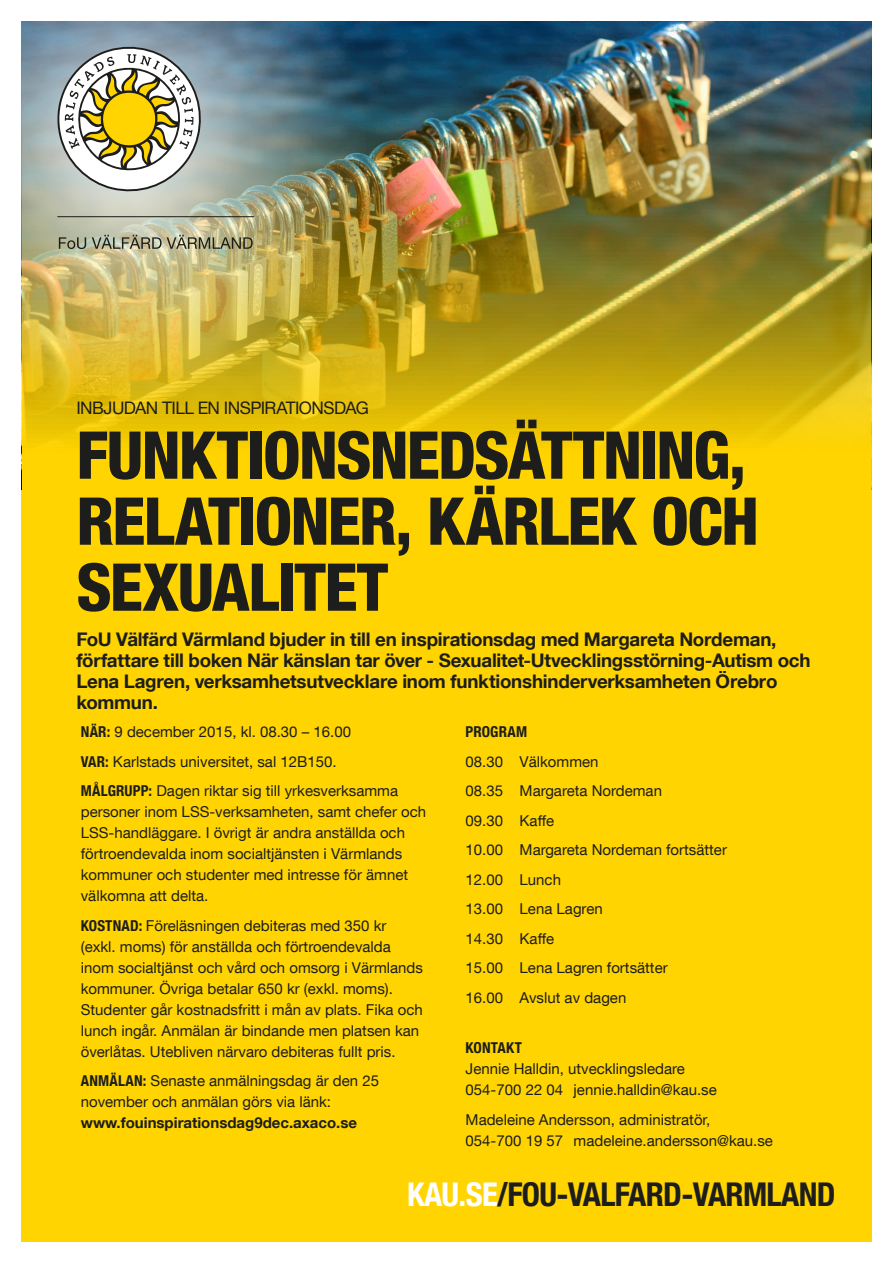
<style>
.page{position:relative;width:893px;height:1263px;background:#fff}
.page>*{position:absolute;margin:0;border:0;box-sizing:border-box;transform-origin:0 0}
.t1{font:800 condensed 66px/66px "Helvetica Neue LT Com";letter-spacing:-.025em;color:#1d1d1b}
.t2{font:700 condensed 32.7px "Helvetica Neue LT Com";letter-spacing:-.02em;color:#1d1d1b}
.Brödtext{font:700 18.75px/21px "Helvetica Neue LT Com";letter-spacing:-.015em;color:#1d1d1b}
.t3{font:17.25px "Helvetica Neue LT Com";letter-spacing:-.03em;color:#1d1d1b}
.Brödtext-2{font:15px/21px "Helvetica Neue LT Com";color:#1d1d1b}
.Brödtext-3{font:700 condensed 15px "Helvetica Neue LT Com";letter-spacing:.01em;color:#1d1d1b}
.s1{font-weight:700;font-stretch:condensed}
.s2{font-weight:700}
.s3{color:#fff}
</style>
<div class="page">
<img style="left:22px;top:22px;width:849px;height:1219px">
<img style="left:21px;top:21px;width:355px;height:390px">
<svg style="left:57px;top:47px;width:148px;height:148px"></svg>
<hr style="left:57px;top:216px;width:197px;height:1px;background:#1d1d1b">
<svg style="left:59px;top:237px;width:27px;height:12px"></svg>
<svg style="left:92px;top:235px;width:161px;height:14px;background:#99977c"></svg>
<p class="t3" style="left:76px;top:397px;width:294px">INBJUDAN TILL EN INSPIRATIONSDAG</p>
<p class="t1" style="left:76px;top:421px;width:684px">FUNKTIONSNEDSÄTTNING,<br>RELATIONER, KÄRLEK OCH<br>SEXUALITET</p>
<p class="Brödtext" style="left:76px;top:628px;width:736px">FoU Välfärd Värmland bjuder in till en inspirationsdag med Margareta Nordeman, författare till boken När känslan tar över - Sexualitet-Utvecklingsstörning-Autism och Lena Lagren, verksamhetsutvecklare inom funktionshinderverksamheten Örebro kommun.</p>
<p class="Brödtext-2" style="left:81px;top:721px;width:272px"><span class="s1">NÄR:</span> 9 december 2015, kl. 08.30 – 16.00</p>
<p class="Brödtext-2" style="left:81px;top:750px;width:257px"><span class="s1">VAR:</span> Karlstads universitet, sal 12B150.</p>
<p class="Brödtext-2" style="left:81px;top:780px;width:347px"><span class="s1">MÅLGRUPP:</span> Dagen riktar sig till yrkesverksamma personer inom LSS-verksamheten, samt chefer och LSS-handläggare. I övrigt är andra anställda och förtroendevalda inom socialtjänsten i Värmlands kommuner och studenter med intresse för ämnet välkomna att delta.</p>
<p class="Brödtext-2" style="left:81px;top:914px;width:344px"><span class="s1">KOSTNAD:</span> Föreläsningen debiteras med 350 kr (exkl. moms) för anställda och förtroendevalda inom socialtjänst och vård och omsorg i Värmlands kommuner. Övriga betalar 650 kr (exkl. moms).<br>Studenter går kostnadsfritt i mån av plats. Fika och lunch ingår. Anmälan är bindande men platsen kan överlåtas. Utebliven närvaro debiteras fullt pris.</p>
<p class="Brödtext-2" style="left:81px;top:1070px;width:300px"><span class="s1">ANMÄLAN:</span> Senaste anmälningsdag är den 25 november och anmälan görs via länk: <span class="s2">www.fouinspirationsdag9dec.axaco.se</span></p>
<p class="Brödtext-3" style="left:466px;top:723px;width:63px">PROGRAM</p>
<p class="Brödtext-2" style="left:466px;top:750px;width:134px">08.30 Välkommen</p>
<p class="Brödtext-2" style="left:466px;top:780px;width:198px">08.35 Margareta Nordeman</p>
<p class="Brödtext-2" style="left:466px;top:809px;width:90px">09.30 Kaffe</p>
<p class="Brödtext-2" style="left:466px;top:839px;width:263px">10.00 Margareta Nordeman fortsätter</p>
<p class="Brödtext-2" style="left:466px;top:868px;width:97px">12.00 Lunch</p>
<p class="Brödtext-2" style="left:466px;top:898px;width:139px">13.00 Lena Lagren</p>
<p class="Brödtext-2" style="left:466px;top:927px;width:90px">14.30 Kaffe</p>
<p class="Brödtext-2" style="left:466px;top:957px;width:204px">15.00 Lena Lagren fortsätter</p>
<p class="Brödtext-2" style="left:466px;top:986px;width:162px">16.00 Avslut av dagen</p>
<p class="Brödtext-2" style="left:466px;top:1037px;width:253px"><span class="s1">KONTAKT<br></span>Jennie Halldin, utvecklingsledare<br>054-700 22 04 jennie.halldin@kau.se</p>
<p class="Brödtext-2" style="left:466px;top:1108px;width:309px">Madeleine Andersson, administratör,<br>054-700 19 57 madeleine.andersson@kau.se</p>
<p class="t2" style="left:407px;top:1174px;width:430px"><span class="s3">KAU.SE</span>/FOU-VALFARD-VARMLAND</p>
</div>
